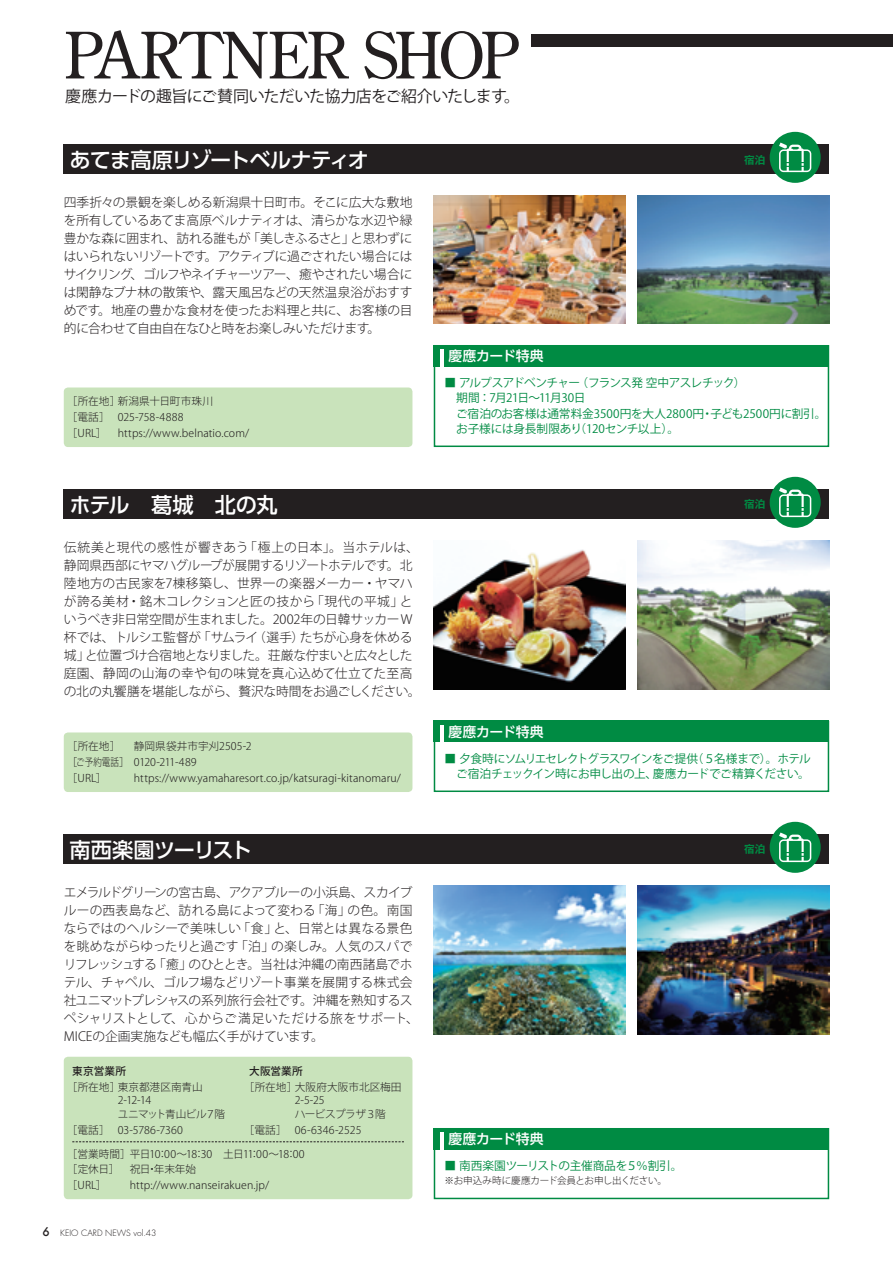
<style>
.page{position:relative;width:893px;height:1263px;background:#fff}
.page>*{position:absolute;margin:0;border:0;box-sizing:border-box;transform-origin:0 0}
.t1{font:63.75px "Century Old Style Std";letter-spacing:-.05em;color:#231f20}
.t2{font:500 21.3px "UD Shin Go Pro";letter-spacing:-.05em;color:#fff}
.t3{font:15.9px "Koz Go Pro";letter-spacing:-.035em;color:#231f20}
.t4{font:500 13.8px "UD Shin Go Pro";letter-spacing:-.015em;color:#fff}
.t5{font:300 12.75px/18.1px "Koz Go Pro";letter-spacing:-.02em;color:#231f20}
.t6{font:11.7px/15.5px "Koz Go Pro";letter-spacing:-.03em;color:#008b43}
.t7{font:300 10.65px/15.9px "Koz Go Pro";letter-spacing:.005em;color:#231f20}
.t8{font:300 10.65px/15.9px "Koz Go Pro";letter-spacing:-.025em;color:#231f20}
.t9{font:300 10.65px/13.8px "Koz Go Pro";letter-spacing:-.02em;color:#231f20}
.t10{font:500 10.65px "Koz Go Pro";letter-spacing:.005em;color:#231f20}
.t11{font:700 10.65px "Gothic MB101 Pro De";color:#008b43}
.t12{font:300 9.6px "Koz Go Pro";letter-spacing:-.025em;color:#231f20}
.t13{font:300 8.55px "Futura";color:#231f20}
.s1{font-weight:500;font-size:11.7px}
</style>
<div class="page">
<div style="left:531px;top:34px;width:362px;height:13px;background:#231f20"></div>
<img style="left:638px;top:885px;width:191px;height:149px">
<img style="left:638px;top:541px;width:191px;height:148px">
<img style="left:638px;top:196px;width:191px;height:127px">
<img style="left:434px;top:196px;width:191px;height:127px">
<div style="left:64px;top:145px;width:765px;height:29px;background:#231f20"></div>
<div style="left:64px;top:490px;width:765px;height:29px;background:#231f20"></div>
<div style="left:64px;top:834px;width:765px;height:30px;background:#231f20"></div>
<div style="left:64px;top:387px;width:348px;height:60px;background:#c9e3bb;border-radius:4px"></div>
<div style="left:64px;top:732px;width:348px;height:60px;background:#c9e3bb;border-radius:4px"></div>
<div style="left:64px;top:1057px;width:348px;height:142px;background:#c9e3bb;border-radius:4px"></div>
<div style="left:770px;top:132px;width:51px;height:51px;background:#008b43;border-radius:50%"></div>
<svg style="left:779px;top:143px;width:32px;height:29px"></svg>
<div style="left:770px;top:477px;width:51px;height:51px;background:#008b43;border-radius:50%"></div>
<svg style="left:779px;top:487px;width:32px;height:30px"></svg>
<div style="left:770px;top:822px;width:51px;height:51px;background:#008b43;border-radius:50%"></div>
<svg style="left:779px;top:832px;width:32px;height:30px"></svg>
<div style="left:434px;top:345px;width:395px;height:102px;border:2px solid #008b43"></div>
<div style="left:434px;top:345px;width:395px;height:21px;background:#008b43"></div>
<svg style="left:440px;top:349px;width:3px;height:17px"></svg>
<div style="left:434px;top:721px;width:395px;height:71px;border:2px solid #008b43"></div>
<div style="left:434px;top:721px;width:395px;height:21px;background:#008b43"></div>
<svg style="left:440px;top:725px;width:3px;height:17px"></svg>
<div style="left:434px;top:1128px;width:395px;height:71px;border:2px solid #008b43"></div>
<div style="left:434px;top:1128px;width:395px;height:21px;background:#008b43"></div>
<svg style="left:440px;top:1132px;width:3px;height:17px"></svg>
<img style="left:434px;top:549px;width:191px;height:140px">
<img style="left:434px;top:885px;width:191px;height:149px">
<svg style="left:72px;top:1141px;width:332px;height:1px"></svg>
<h1 class="t1" style="left:64px;top:14px;width:456px">PARTNER SHOP</h1>
<p class="t3" style="left:65px;top:86px;width:456px">慶應カードの趣旨にご賛同いただいた協力店をご紹介いたします。</p>
<h2 class="t2" style="left:70px;top:142px;width:301px">あてま高原リゾートベルナティオ</h2>
<p class="t5" style="left:64px;top:193px;width:350px;text-align:justify">四季折々の景観を楽しめる新潟県十日町市。そこに広大な敷地を所有しているあてま高原ベルナティオは、清らかな水辺や緑豊かな森に囲まれ、訪れる誰もが「美しきふるさと」と思わずにはいられないリゾートです。アクティブに過ごされたい場合にはサイクリング、ゴルフやネイチャーツアー、癒やされたい場合には閑静なブナ林の散策や、露天風呂などの天然温泉浴がおすすめです。地産の豊かな食材を使ったお料理と共に、お客様の目的に合わせて自由自在なひと時をお楽しみいただけます。</p>
<p class="t4" style="left:448px;top:345px;width:97px">慶應カード特典</p>
<p class="t11" style="left:744px;top:151px;width:23px">宿泊</p>
<p class="t7" style="left:67px;top:394px;width:148px">［所在地］新潟県十日町市珠川［電話］ 025-758-4888［URL］</p>
<p class="t7" style="left:118px;top:425px;width:133px">https://www.belnatio.com/</p>
<h2 class="t2" style="left:70px;top:487px;width:210px">ホテル　葛城　北の丸</h2>
<p class="t5" style="left:64px;top:538px;width:358px">伝統美と現代の感性が響きあう「極上の日本」。当ホテルは、静岡県西部にヤマハグループが展開するリゾートホテルです。北陸地方の古民家を7棟移築し、世界一の楽器メーカー・ヤマハが誇る美材・銘木コレクションと匠の技から「現代の平城」というべき非日常空間が生まれました。2002年の日韓サッカーW杯では、トルシエ監督が「サムライ（選手）たちが心身を休める城」と位置づけ合宿地となりました。荘厳な佇まいと広々とした庭園、静岡の山海の幸や旬の味覚を真心込めて仕立てた至高の北の丸饗膳を堪能しながら、贅沢な時間をお過ごしください。</p>
<p class="t7" style="left:67px;top:738px;width:197px;text-indent:67px">静岡県袋井市宇刈2505-2　［ご予約電話］ 0120-211-489<br>［URL］</p>
<p class="t7" style="left:67px;top:738px;width:55px">［所在地］</p>
<p class="t7" style="left:134px;top:770px;width:269px">https://www.yamaharesort.co.jp/katsuragi-kitanomaru/</p>
<h2 class="t2" style="left:70px;top:832px;width:184px">南西楽園ツーリスト</h2>
<p class="t5" style="left:64px;top:883px;width:357px">エメラルドグリーンの宮古島、アクアブルーの小浜島、スカイブルーの西表島など、訪れる島によって変わる「海」の色。南国ならではのヘルシーで美味しい「食」と、日常とは異なる景色を眺めながらゆったりと過ごす「泊」の楽しみ。人気のスパでリフレッシュする「癒」のひととき。当社は沖縄の南西諸島でホテル、チャペル、ゴルフ場などリゾート事業を展開する株式会社ユニマットプレシャスの系列旅行会社です。沖縄を熟知するスペシャリストとして、心からご満足いただける旅をサポート、<br>MICEの企画実施なども幅広く手がけています。</p>
<p class="t10" style="left:72px;top:1064px;width:55px">東京営業所</p>
<p class="t8" style="left:118px;top:1080px;width:109px;line-height:13.8px;text-indent:-51px">［所在地］東京都港区南青山<br>2-12-14　<br>ユニマット青山ビル７階</p>
<p class="t7" style="left:67px;top:1122px;width:117px">［電話］ 03-5786-7360</p>
<p class="t10" style="left:249px;top:1064px;width:55px">大阪営業所</p>
<p class="t9" style="left:295px;top:1080px;width:108px;text-indent:-51px">［所在地］大阪府大阪市北区梅田<br>2-5-25　<br>ハービスプラザ３階</p>
<p class="t7" style="left:244px;top:1122px;width:119px">［電話］ 06-6346-2525</p>
<p class="t8" style="left:67px;top:1146px;width:239px">［営業時間］平日10：00～18：30　土日11：00～18：00［定休日］ 祝日・年末年始<br>［URL］</p>
<p class="t7" style="left:130px;top:1178px;width:141px">http://www.nanseirakuen.jp/</p>
<p class="t13" style="left:43px;top:1227px;width:116px"><span class="s1">6</span> KEIO CARD NEWS vol.43</p>
<p class="t6" style="left:456px;top:375px;width:372px;text-indent:-12px">■ アルプスアドベンチャー（フランス発 空中アスレチック）<br>期間：7月21日～11月30日<br>ご宿泊のお客様は通常料金3500円を大人2800円・子ども2500円に割引。お子様には身長制限あり（120センチ以上）。</p>
<p class="t4" style="left:448px;top:720px;width:97px">慶應カード特典</p>
<p class="t11" style="left:744px;top:496px;width:23px">宿泊</p>
<p class="t6" style="left:445px;top:751px;width:368px;text-align:right">■ 夕食時にソムリエセレクトグラスワインをご提供（５名様まで）。ホテルご宿泊チェックイン時にお申し出の上、慶應カードでご精算ください。</p>
<p class="t11" style="left:744px;top:840px;width:23px">宿泊</p>
<p class="t4" style="left:448px;top:1127px;width:97px">慶應カード特典</p>
<p class="t6" style="left:445px;top:1158px;width:239px">■ 南西楽園ツーリストの主催商品を５％割引。</p>
<p class="t12" style="left:445px;top:1174px;width:224px">※お申込み時に慶應カード会員とお申し出ください。</p>
</div>
